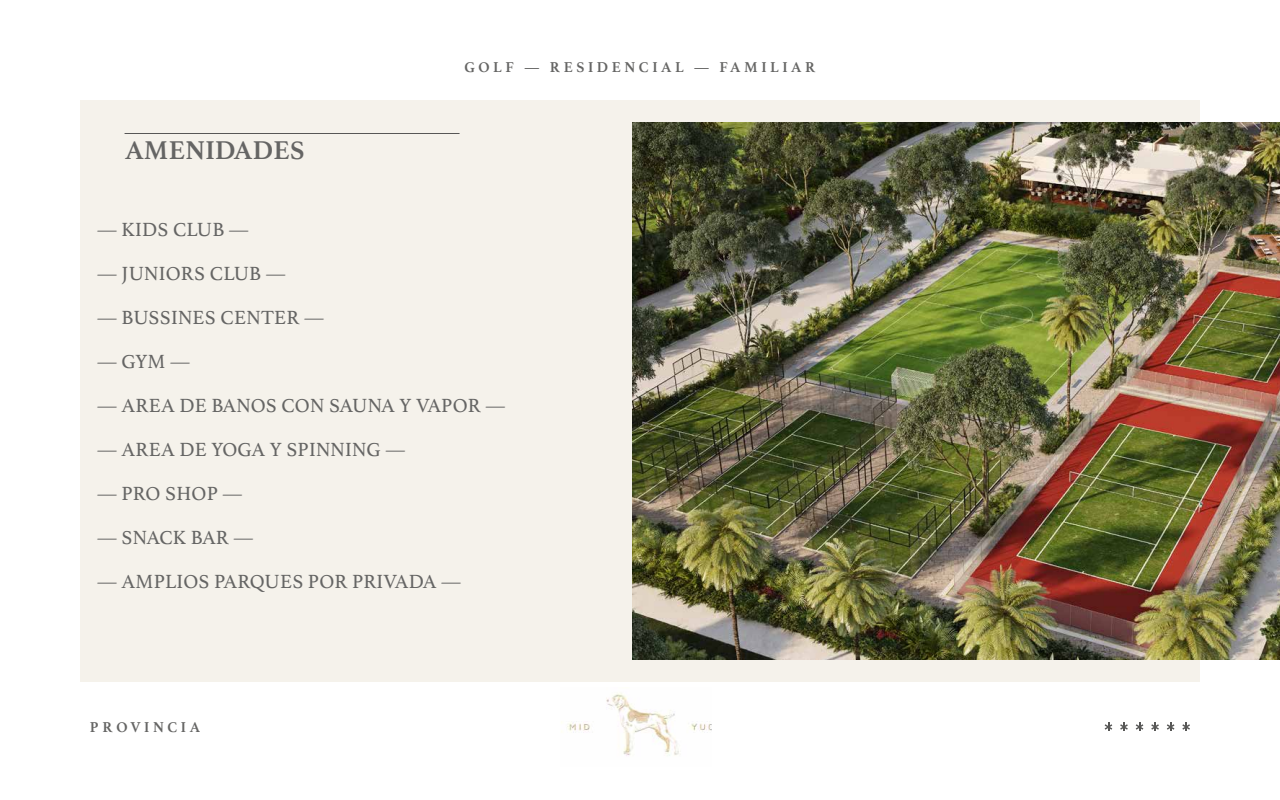
<style>
.page{position:relative;width:1280px;height:800px;background:#fff}
.page>*{position:absolute;margin:0;border:0;box-sizing:border-box;transform-origin:0 0}
.t1{font:700 27px "Athelas";letter-spacing:.01em;color:#656564}
.t2{font:20px "Athelas";letter-spacing:.01em;color:#656564}
.t3{font:20px "Athelas";letter-spacing:-.01em;color:#656564}
.t4{font:700 15px "Athelas";letter-spacing:.24em;color:#656564}
</style>
<div class="page">
<svg style="left:1105px;top:723px;width:7px;height:8px"></svg>
<svg style="left:1120px;top:723px;width:8px;height:8px"></svg>
<svg style="left:1136px;top:723px;width:7px;height:8px"></svg>
<svg style="left:1151px;top:723px;width:8px;height:8px"></svg>
<svg style="left:1167px;top:723px;width:7px;height:8px"></svg>
<svg style="left:1182px;top:723px;width:8px;height:8px"></svg>
<img style="left:561px;top:693px;width:151px;height:63px">
<div style="left:80px;top:100px;width:1120px;height:582px;background:#f5f2eb"></div>
<img style="left:632px;top:122px;width:648px;height:538px">
<hr style="left:125px;top:133px;width:335px;height:1px;background:#575756">
<h1 class="t1" style="left:125px;top:129px;width:181px">AMENIDADES</h1>
<p class="t4" style="left:464px;top:55px;width:353px">GOLF — RESIDENCIAL — FAMILIAR</p>
<p class="t2" style="left:97px;top:213px;width:153px">— KIDS CLUB —</p>
<p class="t2" style="left:97px;top:257px;width:190px">— JUNIORS CLUB —</p>
<p class="t2" style="left:97px;top:301px;width:229px">— BUSSINES CENTER —</p>
<p class="t2" style="left:97px;top:345px;width:95px">— GYM —</p>
<p class="t2" style="left:97px;top:389px;width:410px">— AREA DE BANOS CON SAUNA Y VAPOR —</p>
<p class="t2" style="left:97px;top:433px;width:310px">— AREA DE YOGA Y SPINNING —</p>
<p class="t2" style="left:97px;top:477px;width:147px">— PRO SHOP —</p>
<p class="t3" style="left:97px;top:521px;width:158px">— SNACK BAR —</p>
<p class="t2" style="left:97px;top:565px;width:366px">— AMPLIOS PARQUES POR PRIVADA —</p>
<p class="t4" style="left:90px;top:715px;width:112px">PROVINCIA</p>
</div>
